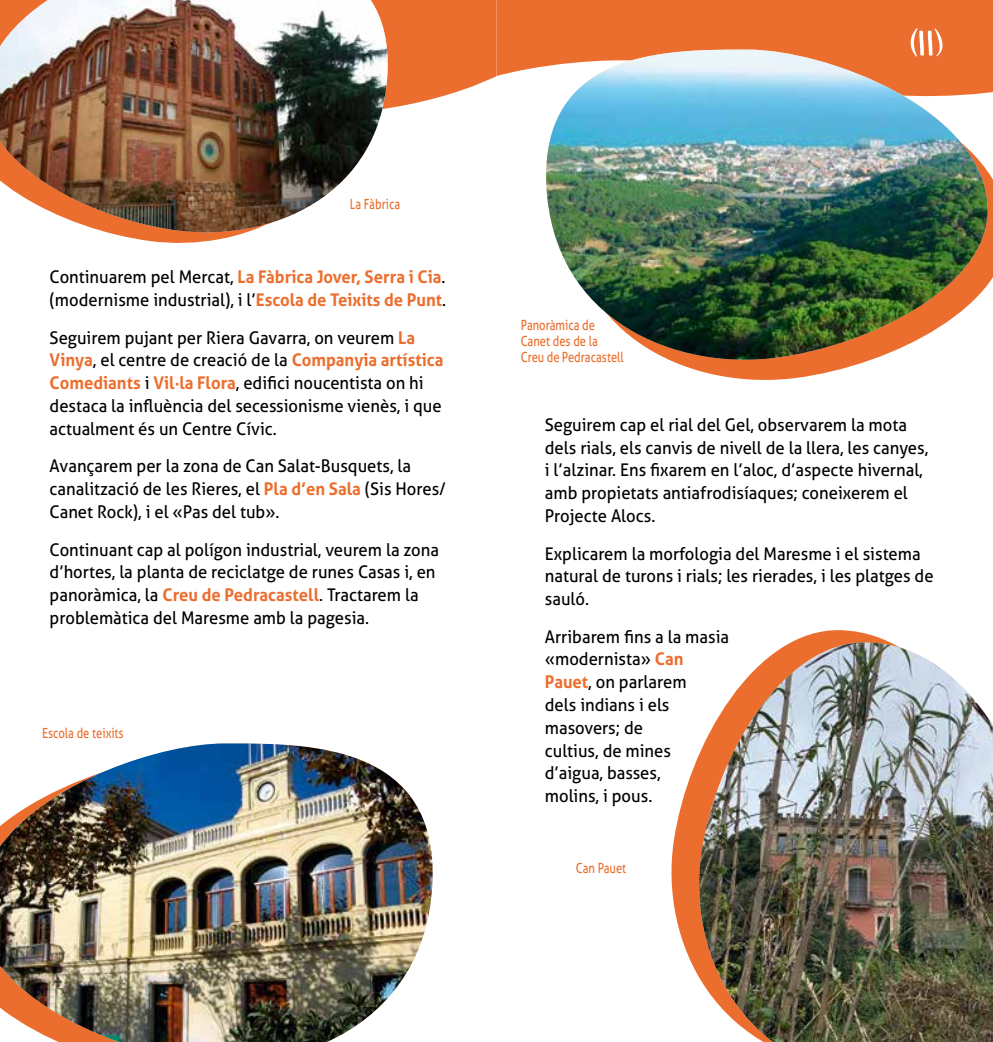
<style>
.page{position:relative;width:993px;height:1042px;background:#fff}
.page>*{position:absolute;margin:0;border:0;box-sizing:border-box;transform-origin:0 0}
.t1{font:52.5px "Georgina";color:#fff}
.t2{font:17.5px/22.8px "Aller";color:#000;scale:.95 1}
.t3{font:14px/15.8px "Aller";color:#ec6e2e;scale:.8 1}
.s1{font-weight:700;color:#ec6e2e}
</style>
<div class="page">
<svg style="left:393px;top:0;width:103px;height:108px;background:#ee8048"></svg>
<div style="left:496px;top:0;width:496px;height:77px;background:#ec6e2e"></div>
<svg style="left:671px;top:630px;width:216px;height:320px"></svg>
<svg style="left:686px;top:641px;width:203px;height:331px;fill:#ec6e2e"></svg>
<img style="left:696px;top:642px;width:296px;height:400px">
<svg style="left:700px;top:67px;width:292px;height:313px"></svg>
<svg style="left:540px;top:47px;width:448px;height:324px"></svg>
<img style="left:546px;top:50px;width:441px;height:311px">
<img style="left:0;top:743px;width:432px;height:299px">
<svg style="left:114px;top:0;width:279px;height:242px"></svg>
<img style="left:0;top:0;width:389px;height:234px">
<p class="t3" style="left:350px;top:196px;width:64px">La Fàbrica</p>
<p class="t2" style="left:50px;top:266px;width:419px">Continuarem pel Mercat, <span class="s1">La Fàbrica Jover, Serra i Cia</span>. (modernisme industrial), i l’<span class="s1">Escola de Teixits de Punt</span>.</p>
<p class="t2" style="left:50px;top:326px;width:416px">Seguirem pujant per Riera Gavarra, on veurem <span class="s1">La Vinya</span>, el centre de creació de la <span class="s1">Companyia artística Comediants</span> i <span class="s1">Vil·la Flora</span>, edifici noucentista on hi destaca la influència del secessionisme vienès, i que actualment és un Centre Cívic.</p>
<p class="t2" style="left:50px;top:455px;width:418px">Avançarem per la zona de Can Salat-Busquets, la canalització de les Rieres, el <span class="s1">Pla d’en Sala</span> (Sis Hores/<br>Canet Rock), i el «Pas del tub».</p>
<p class="t2" style="left:50px;top:538px;width:411px">Continuant cap al polígon industrial, veurem la zona d’hortes, la planta de reciclatge de runes Casas i, en panoràmica, la <span class="s1">Creu de Pedracastell</span>. Tractarem la problemàtica del Maresme amb la pagesia.</p>
<p class="t3" style="left:42px;top:725px;width:103px">Escola de teixits</p>
<p class="t3" style="left:520px;top:317px;width:130px">Panoràmica de<br>Canet des de la<br>Creu de Pedracastell</p>
<h1 class="t1" style="left:908px;top:22px;width:36px">(11)</h1>
<p class="t2" style="left:544px;top:413px;width:405px">Seguirem cap el rial del Gel, observarem la mota dels rials, els canvis de nivell de la llera, les canyes, i l’alzinar. Ens fixarem en l’aloc, d’aspecte hivernal, amb propietats antiafrodisíaques; coneixerem el Projecte Alocs.</p>
<p class="t2" style="left:544px;top:542px;width:410px">Explicarem la morfologia del Maresme i el sistema natural de turons i rials; les rierades, i les platges de sauló.</p>
<p class="t2" style="left:544px;top:625px;width:195px">Arribarem fins a la masia «modernista» <span class="s1">Can<br>Pauet</span>, on parlarem<br>dels indians i els masovers; de<br>cultius, de mines d’aigua, basses,<br>molins, i pous.</p>
<p class="t3" style="left:575px;top:860px;width:64px">Can Pauet</p>
</div>
